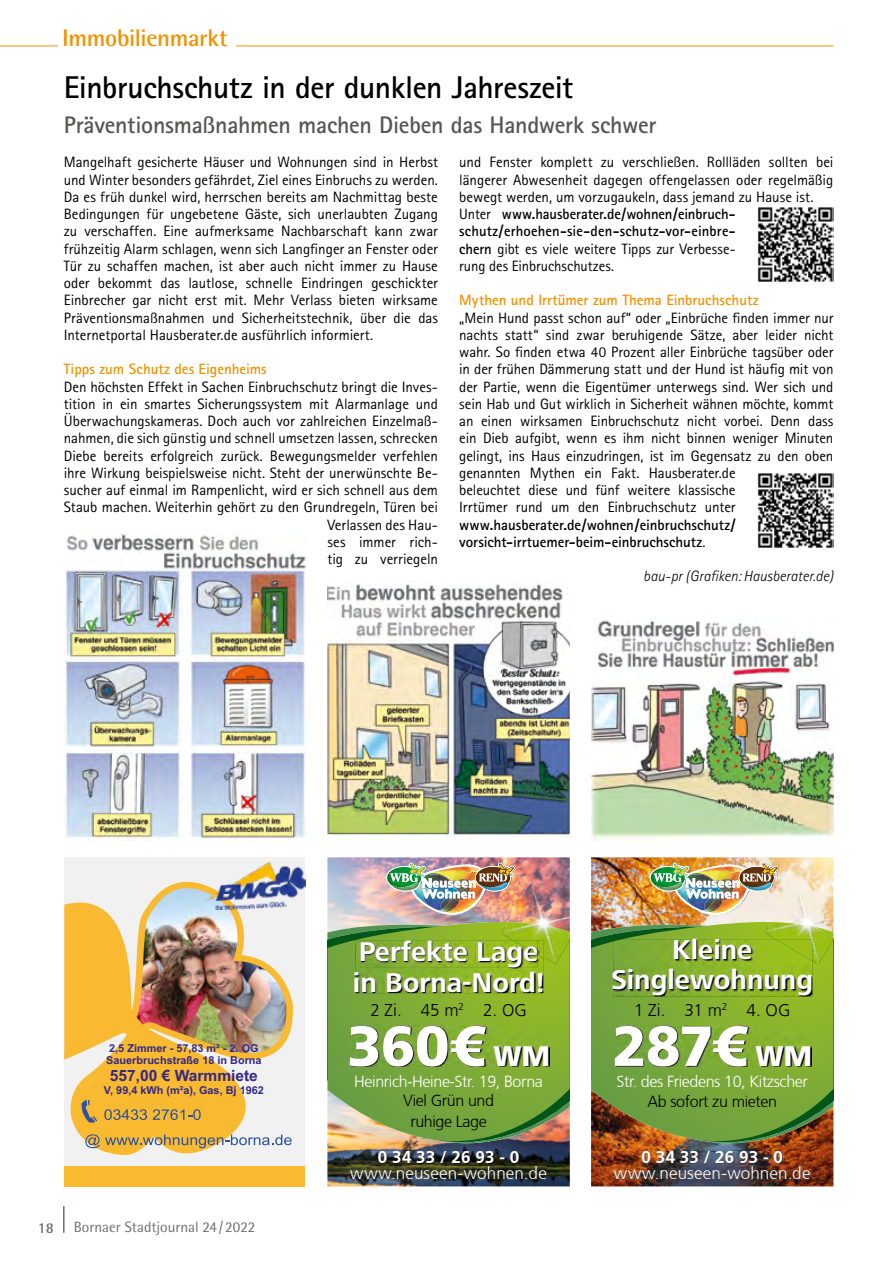
<style>
.page{position:relative;width:893px;height:1263px;background:#fff}
.page>*{position:absolute;margin:0;border:0;box-sizing:border-box;transform-origin:0 0}
.t1{font:900 56.4px "Frutiger LT";letter-spacing:-.015em;color:#fff}
.t2{font:700 31.5px "Rotis Sans Serif";letter-spacing:-.015em;color:#000}
.t3{font:700 28.2px/31.3px "Frutiger Next LT";color:#fff}
.t4{font:700 24px "Rotis Sans Serif";letter-spacing:-.01em;color:#565655}
.t5{font:700 24px "Rotis Semi Sans";letter-spacing:-.015em;color:#f39100}
.t6{font:300 17.1px "Frutiger CE";letter-spacing:.005em;color:#fff}
.t7{font:300 17.1px "Frutiger LT";letter-spacing:.01em;color:#000}
.t8{font:700 17.1px "Frutiger CE";letter-spacing:.01em;color:#fff}
.t9{font:300 16.05px "Frutiger CE";letter-spacing:-.025em;color:#fff}
.t10{font:300 16.05px/20.5px "Frutiger CE";letter-spacing:-.025em;color:#000;text-align:center}
.t11{font:700 15.6px "Arial";color:#332884}
.t12{font:15px/17.2px "Rotis Sans Serif";letter-spacing:-.005em;color:#000}
.t13{font:700 15px/17.2px "Rotis Sans Serif";letter-spacing:-.005em;color:#000}
.t14{font:700 15px "Rotis Sans Serif";color:#f39100}
.t15{font:italic 300 15px "Rotis Sans Serif";letter-spacing:-.005em;color:#000}
.t16{font:15px "Rotis Semi Sans";color:#6e6e6e}
.t17{font:700 15px "Rotis Semi Sans";color:#6e6e6e}
.t18{font:700 10.95px "Arial";color:#332884}
.s1{font-weight:700}
.s2{font-weight:400}
.s3{font-size:28.2px}
</style>
<div class="page">
<hr style="left:63px;top:1206px;width:2px;height:27px;background:#6e6e6e">
<hr style="left:0;top:46px;width:833px;height:1px;background:#f39100">
<div style="left:58px;top:28px;width:178px;height:30px;background:#fff"></div>
<div style="left:64px;top:857px;width:241px;height:329px;background:#f1f1f1"></div>
<img style="left:64px;top:881px;width:229px;height:274px">
<div style="left:64px;top:1166px;width:241px;height:20px;background:#f9b930"></div>
<svg style="left:82px;top:1100px;width:15px;height:22px"></svg>
<svg style="left:85px;top:1134px;width:207px;height:14px"></svg>
<svg style="left:104px;top:1109px;width:43px;height:11px"></svg>
<svg style="left:153px;top:1109px;width:48px;height:11px"></svg>
<img style="left:206px;top:862px;width:99px;height:47px">
<img style="left:65px;top:534px;width:241px;height:307px">
<img style="left:327px;top:581px;width:243px;height:259px">
<img style="left:591px;top:620px;width:242px;height:220px">
<img style="left:757px;top:207px;width:76px;height:75px">
<img style="left:757px;top:473px;width:76px;height:75px">
<img style="left:327px;top:1154px;width:243px;height:32px">
<img style="left:327px;top:857px;width:243px;height:65px">
<img style="left:327px;top:1141px;width:243px;height:13px">
<svg style="left:327px;top:922px;width:243px;height:219px;background:#82a742"></svg>
<img style="left:386px;top:861px;width:129px;height:54px">
<img style="left:355px;top:941px;width:188px;height:52px">
<img style="left:361px;top:941px;width:176px;height:26px">
<img style="left:508px;top:882px;width:62px;height:40px">
<img style="left:501px;top:922px;width:69px;height:42px">
<img style="left:537px;top:941px;width:6px;height:16px">
<svg style="left:512px;top:940px;width:25px;height:1px"></svg>
<img style="left:514px;top:941px;width:23px;height:13px">
<img style="left:351px;top:1151px;width:196px;height:28px">
<img style="left:351px;top:1026px;width:199px;height:40px">
<img style="left:591px;top:1154px;width:242px;height:32px">
<img style="left:591px;top:857px;width:242px;height:65px">
<img style="left:591px;top:1141px;width:242px;height:13px">
<svg style="left:591px;top:922px;width:242px;height:219px;background:#789a34"></svg>
<img style="left:778px;top:863px;width:1px;height:18px">
<img style="left:650px;top:861px;width:128px;height:54px">
<img style="left:613px;top:940px;width:199px;height:56px">
<img style="left:771px;top:881px;width:62px;height:41px">
<img style="left:764px;top:922px;width:69px;height:43px">
<img style="left:777px;top:940px;width:35px;height:21px">
<img style="left:614px;top:1151px;width:196px;height:28px">
<img style="left:616px;top:1026px;width:196px;height:40px">
<h3 class="t5" style="left:62px;top:23px;width:167px">Immobilienmarkt</h3>
<h2 class="t2" style="left:64px;top:68px;width:511px">Einbruchschutz in der dunklen Jahreszeit</h2>
<h3 class="t4" style="left:64px;top:109px;width:594px">Präventionsmaßnahmen machen Dieben das Handwerk schwer</h3>
<p class="t12" style="left:64px;top:153px;width:376px;text-align:justify">Mangelhaft gesicherte Häuser und Wohnungen sind in Herbst und Winter besonders gefährdet, Ziel eines Einbruchs zu werden.<br>Da es früh dunkel wird, herrschen bereits am Nachmittag beste Bedingungen für ungebetene Gäste, sich unerlaubten Zugang zu verschaffen. Eine aufmerksame Nachbarschaft kann zwar frühzeitig Alarm schlagen, wenn sich Langfinger an Fenster oder Tür zu schaffen machen, ist aber auch nicht immer zu Hause oder bekommt das lautlose, schnelle Eindringen geschickter Einbrecher gar nicht erst mit. Mehr Verlass bieten wirksame Präventionsmaßnahmen und Sicherheitstechnik, über die das Internetportal Hausberater.de ausführlich informiert.</p>
<p class="t14" style="left:64px;top:360px;width:204px">Tipps zum Schutz des Eigenheims</p>
<p class="t12" style="left:64px;top:378px;width:376px;text-align:right">Den höchsten Effekt in Sachen Einbruchschutz bringt die Inves&shy;tition in ein smartes Sicherungssystem mit Alarmanlage und Überwachungskameras. Doch auch vor zahlreichen Einzelmaß&shy;nahmen, die sich günstig und schnell umsetzen lassen, schrecken Diebe bereits erfolgreich zurück. Bewegungsmelder verfehlen ihre Wirkung beispielsweise nicht. Steht der unerwünschte Be&shy;sucher auf einmal im Rampenlicht, wird er sich schnell aus dem Staub machen. Weiterhin gehört zu den Grundregeln, Türen bei Verlassen des Hau-<br>ses immer rich-<br>tig zu verriegeln</p>
<p class="t12" style="left:459px;top:153px;width:376px">und Fenster komplett zu verschließen. Rollläden sollten bei längerer Abwesenheit dagegen offengelassen oder regelmäßig bewegt werden, um vorzugaukeln, dass jemand zu Hause ist.<br>Unter <span class="s1">www.hausberater.de/wohnen/einbruch&shy;schutz/erhoehen-sie-den-schutz-vor-einbre-<br>chern</span> gibt es viele weitere Tipps zur Verbesse-<br>rung des Einbruchschutzes.</p>
<p class="t14" style="left:459px;top:291px;width:301px">Mythen und Irrtümer zum Thema Einbruchschutz</p>
<p class="t12" style="left:459px;top:309px;width:376px">„Mein Hund passt schon auf“ oder „Einbrüche finden immer nur nachts statt“ sind zwar beruhigende Sätze, aber leider nicht wahr. So finden etwa 40 Prozent aller Einbrüche tagsüber oder in der frühen Dämmerung statt und der Hund ist häufig mit von der Partie, wenn die Eigentümer unterwegs sind. Wer sich und sein Hab und Gut wirklich in Sicherheit wähnen möchte, kommt an einen wirksamen Einbruchschutz nicht vorbei. Denn dass ein Dieb aufgibt, wenn es ihm nicht binnen weniger Minuten gelingt, ins Haus einzudringen, ist im Gegensatz zu den oben genannten Mythen ein Fakt. Hausberater.de<br>beleuchtet diese und fünf weitere klassische<br>Irrtümer rund um den Einbruchschutz unter</p>
<p class="t13" style="left:459px;top:516px;width:278px">www.hausberater.de/wohnen/einbruchschutz/ vorsicht-irrtuemer-beim-einbruchschutz<span class="s2">.</span></p>
<p class="t15" style="left:643px;top:568px;width:192px">bau-pr (Grafiken: Hausberater.de)</p>
<p class="t18" style="left:109px;top:1040px;width:151px">2,5 Zimmer - 57,83 m² - 2. OG</p>
<p class="t18" style="left:104px;top:1082px;width:161px">V, 99,4 kWh (m²a), Gas, Bj 1962</p>
<p class="t18" style="left:106px;top:1053px;width:157px">Sauerbruchstraße 18 in Borna</p>
<p class="t11" style="left:110px;top:1064px;width:150px">557,00 € Warmmiete</p>
<p class="t17" style="left:38px;top:1218px;width:18px">18</p>
<p class="t16" style="left:74px;top:1218px;width:183px">Bornaer Stadtjournal 24/2022</p>
<h3 class="t3" style="left:353px;top:936px;width:193px">Perfekte Lage in Borna-Nord!</h3>
<p class="t7" style="left:370px;top:1000px;width:158px">2 Zi. 45 m<sup>2</sup> 2. OG</p>
<h1 class="t1" style="left:347px;top:1012px;width:204px">360€ <span class="s3">WM</span></h1>
<p class="t9" style="left:354px;top:1072px;width:190px">Heinrich-Heine-Str. 19, Borna</p>
<p class="t10" style="left:403px;top:1090px;width:92px">Viel Grün und ruhige Lage</p>
<p class="t8" style="left:378px;top:1146px;width:143px">0 34 33 / 26 93 - 0</p>
<p class="t6" style="left:350px;top:1163px;width:198px">www.neuseen-wohnen.de</p>
<h3 class="t3" style="left:611px;top:935px;width:203px;line-height:30.2px;text-align:center">Kleine<br>Singlewohnung</h3>
<p class="t7" style="left:634px;top:1000px;width:158px">1 Zi. 31 m<sup>2</sup> 4. OG</p>
<h1 class="t1" style="left:612px;top:1012px;width:201px">287€ <span class="s3">WM</span></h1>
<p class="t9" style="left:617px;top:1072px;width:193px">Str. des Friedens 10, Kitzscher</p>
<p class="t10" style="left:647px;top:1091px;width:131px">Ab sofort zu mieten</p>
<p class="t8" style="left:641px;top:1146px;width:143px">0 34 33 / 26 93 - 0</p>
<p class="t6" style="left:614px;top:1163px;width:198px">www.neuseen-wohnen.de</p>
</div>
